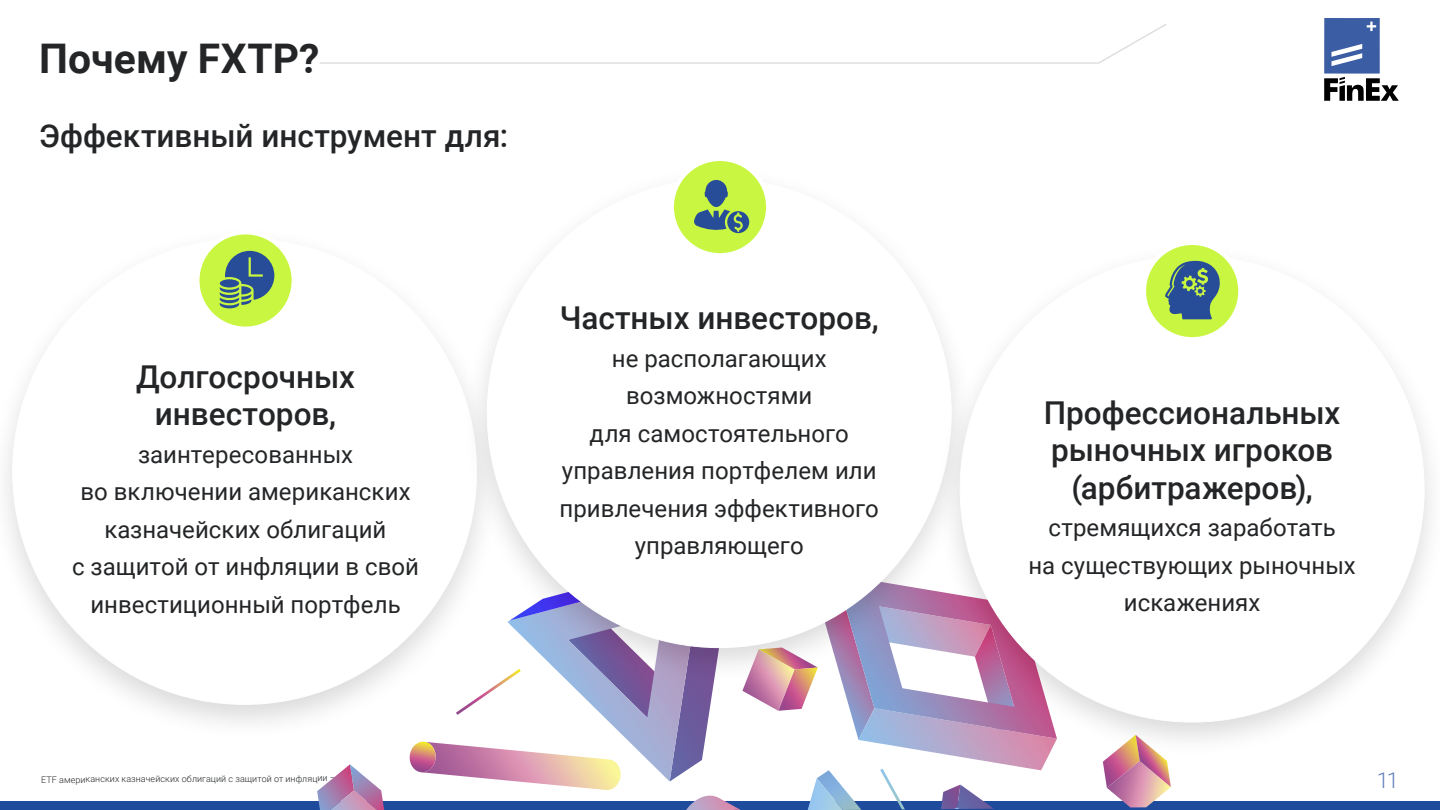
<style>
.page{position:relative;width:1440px;height:810px;background:#fff}
.page>*{position:absolute;margin:0;border:0;box-sizing:border-box;transform-origin:0 0}
.t1{font:700 40.8px "Roboto";color:#232527}
.t2{font:500 31.5px/37.5px "Roboto";color:#232527;text-align:center}
.t3{font:24px/37.5px "Roboto";color:#232527;text-align:center}
.t4{font:300 21.75px "Roboto";color:#6281ba}
.t5{font:300 9px "Roboto";letter-spacing:.005em;color:#232527}
</style>
<div class="page">
<svg style="left:320px;top:24px;width:847px;height:40px"></svg>
<div style="left:0;top:801px;width:1440px;height:9px;background:#1f4b9d"></div>
<svg style="left:1324px;top:18px;width:75px;height:83px"></svg>
<svg style="left:1103px;top:758px;width:68px;height:49px"></svg>
<svg style="left:317px;top:764px;width:67px;height:46px"></svg>
<svg style="left:409px;top:684px;width:639px;height:126px"></svg>
<div style="left:0;top:224px;width:502px;height:517px;background:#000;opacity:.15"></div>
<div style="left:13px;top:239px;width:464px;height:465px;background:#fff;border-radius:50%"></div>
<div style="left:462px;top:164px;width:515px;height:520px;background:#000;opacity:.15"></div>
<div style="left:487px;top:179px;width:464px;height:469px;background:#fff;border-radius:50%"></div>
<div style="left:934px;top:241px;width:506px;height:517px;background:#000;opacity:.15"></div>
<div style="left:960px;top:255px;width:464px;height:467px;background:#fff;border-radius:50%"></div>
<svg style="left:197px;top:232px;width:97px;height:97px;background:#cff757"></svg>
<div style="left:195px;top:230px;width:101px;height:101px;border:4px solid #fff;border-radius:50%"></div>
<div style="left:672px;top:159px;width:96px;height:96px;background:#c9f741;border-radius:50%"></div>
<div style="left:670px;top:157px;width:100px;height:100px;border:4px solid #fff;border-radius:50%"></div>
<div style="left:1144px;top:243px;width:96px;height:96px;background:#c9f741;border-radius:50%"></div>
<div style="left:1142px;top:241px;width:100px;height:100px;border:4px solid #fff;border-radius:50%"></div>
<svg style="left:220px;top:251px;width:54px;height:57px;background:#668e75"></svg>
<svg style="left:1165px;top:261px;width:55px;height:58px"></svg>
<svg style="left:694px;top:180px;width:55px;height:53px"></svg>
<h1 class="t1" style="left:39px;top:30px;width:282px">Почему FXTP?</h1>
<h2 class="t2" style="left:39px;top:116px;width:470px">Эффективный инструмент для:</h2>
<h2 class="t2" style="left:136px;top:357px;width:220px">Долгосрочных инвесторов,</h2>
<p class="t3" style="left:72px;top:435px;width:349px">заинтересованных<br>во включении американских казначейских облигаций<br>с защитой от инфляции в свой инвестиционный портфель</p>
<h2 class="t2" style="left:560px;top:298px;width:320px">Частных инвесторов,</h2>
<p class="t3" style="left:560px;top:339px;width:321px">не располагающих возможностями<br>для самостоятельного управления портфелем или привлечения эффективного управляющего</p>
<h2 class="t2" style="left:1044px;top:393px;width:298px">Профессиональных рыночных игроков (арбитражеров),</h2>
<p class="t3" style="left:1029px;top:508px;width:329px">стремящихся заработать<br>на существующих рыночных искажениях</p>
<p class="t5" style="left:41px;top:773px;width:320px">ETF американских казначейских облигаций с защитой от инфляции – FXTP</p>
<p class="t4" style="left:1377px;top:765px;width:24px">11</p>
</div>
